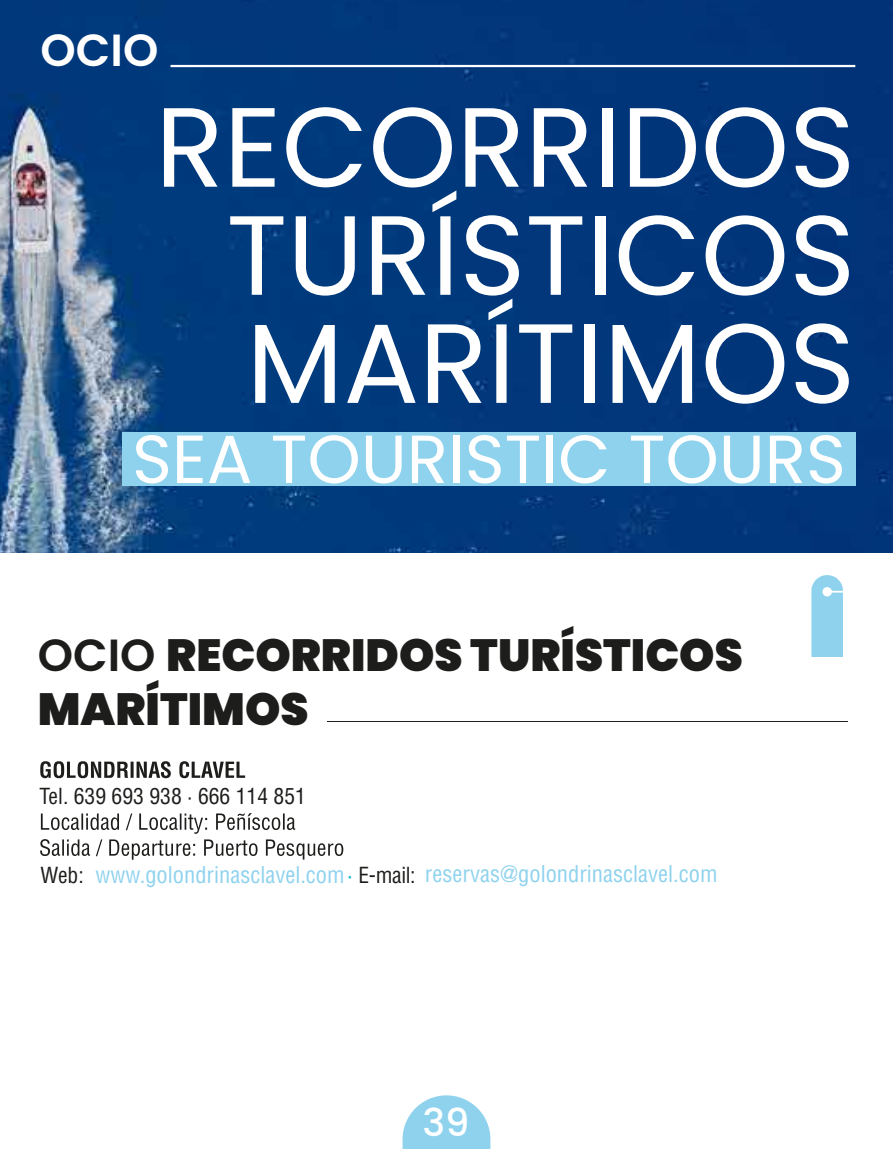
<style>
.page{position:relative;width:893px;height:1149px;background:#fff}
.page>*{position:absolute;margin:0;border:0;box-sizing:border-box;transform-origin:0 0}
.t1{font:112.5px/108px "Poppins";color:#fff;text-align:justify}
.t2{font:67.95px "Poppins";color:#fff}
.t3{font:900 45px/54px "Poppins";color:#1d1d1b}
.t4{font:600 45px "Poppins";color:#fff}
.t5{font:500 38.25px "Poppins";color:#fff}
.t6{font:condensed 22.5px "Helvetica LT Std";color:#8ed2ee}
.t7{font:condensed 21.6px "Helvetica LT Std";color:#1d1d1b}
.s1{font-weight:600}
.s2{font-size:21.6px;color:#1d1d1b}
.s3{color:#00b1cd}
</style>
<div class="page">
<svg style="left:403px;top:1095px;width:87px;height:53px"></svg>
<svg style="left:811px;top:575px;width:32px;height:81px;background:#98d6ef"></svg>
<hr style="left:328px;top:721px;width:520px;height:1px;background:#1d1d1b">
<svg style="left:40px;top:813px;width:303px;height:46px"></svg>
<svg style="left:40px;top:761px;width:205px;height:17px"></svg>
<img style="left:0;top:0;width:893px;height:552px">
<hr style="left:171px;top:65px;width:684px;height:2px;background:#fff">
<div style="left:122px;top:432px;width:733px;height:53px;background:#8ed2ee"></div>
<h3 class="t4" style="left:41px;top:24px;width:119px">OCIO</h3>
<h1 class="t1" style="left:226px;top:94px;width:630px;text-indent:-71px">RECORRIDOS TURÍSTICOS MARÍTIMOS</h1>
<h2 class="t2" style="left:132px;top:419px;width:715px">SEA TOURISTIC TOURS</h2>
<h3 class="t3" style="left:38px;top:628px;width:706px"><span class="s1">OCIO</span> RECORRIDOS TURÍSTICOS<br>MARÍTIMOS</h3>
<p class="t7" style="left:39px;top:782px;width:268px">Tel. 639 693 938 · 666 114 851</p>
<p class="t6" style="left:40px;top:859px;width:679px"><span class="s2">Web:</span> www.golondrinasclavel.com <span class="s3">·</span> <span class="s2">E-mail:</span> reservas@golondrinasclavel.com</p>
<h3 class="t5" style="left:422px;top:1099px;width:49px">39</h3>
</div>
